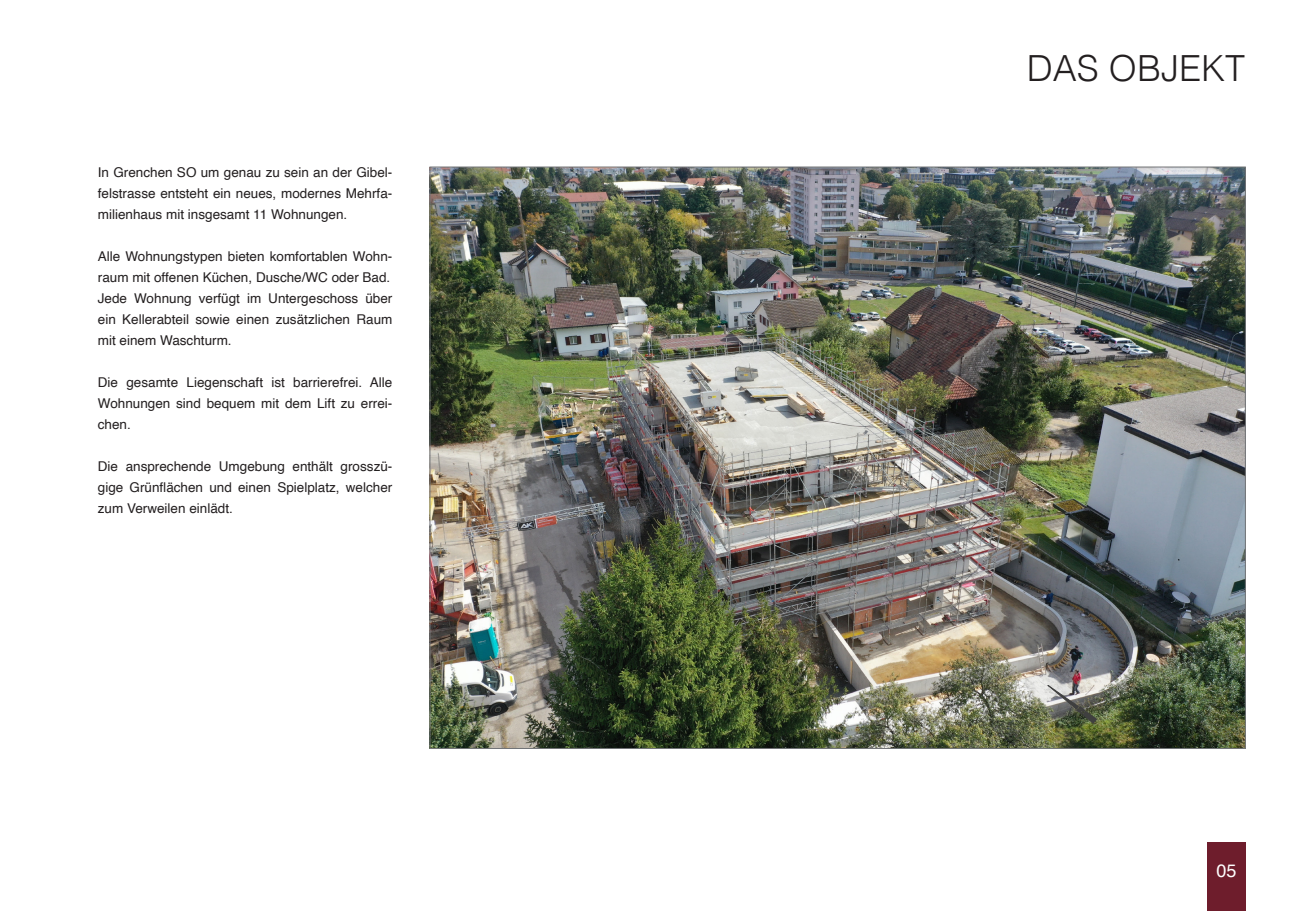
<style>
.page{position:relative;width:1289px;height:919px;background:#fff}
.page>*{position:absolute;margin:0;border:0;box-sizing:border-box;transform-origin:0 0}
.t1{font:300 36px "Helvetica";color:#231f20}
.t2{font:18px "Helvetica";color:#fff}
.t3{font:13.5px/21px "Helvetica";color:#231f20;text-align:justify}
</style>
<div class="page">
<div style="left:1207px;top:842px;width:38px;height:68px;background:#6e1d2c"></div>
<img style="left:431px;top:169px;width:812px;height:577px">
<svg style="left:1047px;top:684px;width:49px;height:39px;background:#85877e"></svg>
<p class="t3" style="left:98px;top:162px;width:296px">In Grenchen SO um genau zu sein an der Gibel&shy;felstrasse entsteht ein neues, modernes Mehrfa&shy;milienhaus mit insgesamt 11 Wohnungen.</p>
<p class="t3" style="left:98px;top:246px;width:296px">Alle Wohnungstypen bieten komfortablen Wohn&shy;raum mit offenen Küchen, Dusche/WC oder Bad.</p>
<p class="t3" style="left:98px;top:288px;width:296px">Jede Wohnung verfügt im Untergeschoss über ein Kellerabteil sowie einen zusätzlichen Raum mit einem Waschturm.</p>
<p class="t3" style="left:98px;top:372px;width:296px">Die gesamte Liegenschaft ist barrierefrei. Alle Wohnungen sind bequem mit dem Lift zu errei&shy;chen.</p>
<p class="t3" style="left:98px;top:456px;width:296px">Die ansprechende Umgebung enthält grosszü&shy;gige Grünflächen und einen Spielplatz, welcher zum Verweilen einlädt.</p>
<p class="t1" style="left:1026px;top:38px;width:220px">DAS OBJEKT</p>
<p class="t2" style="left:1216px;top:856px;width:22px">05</p>
</div>
